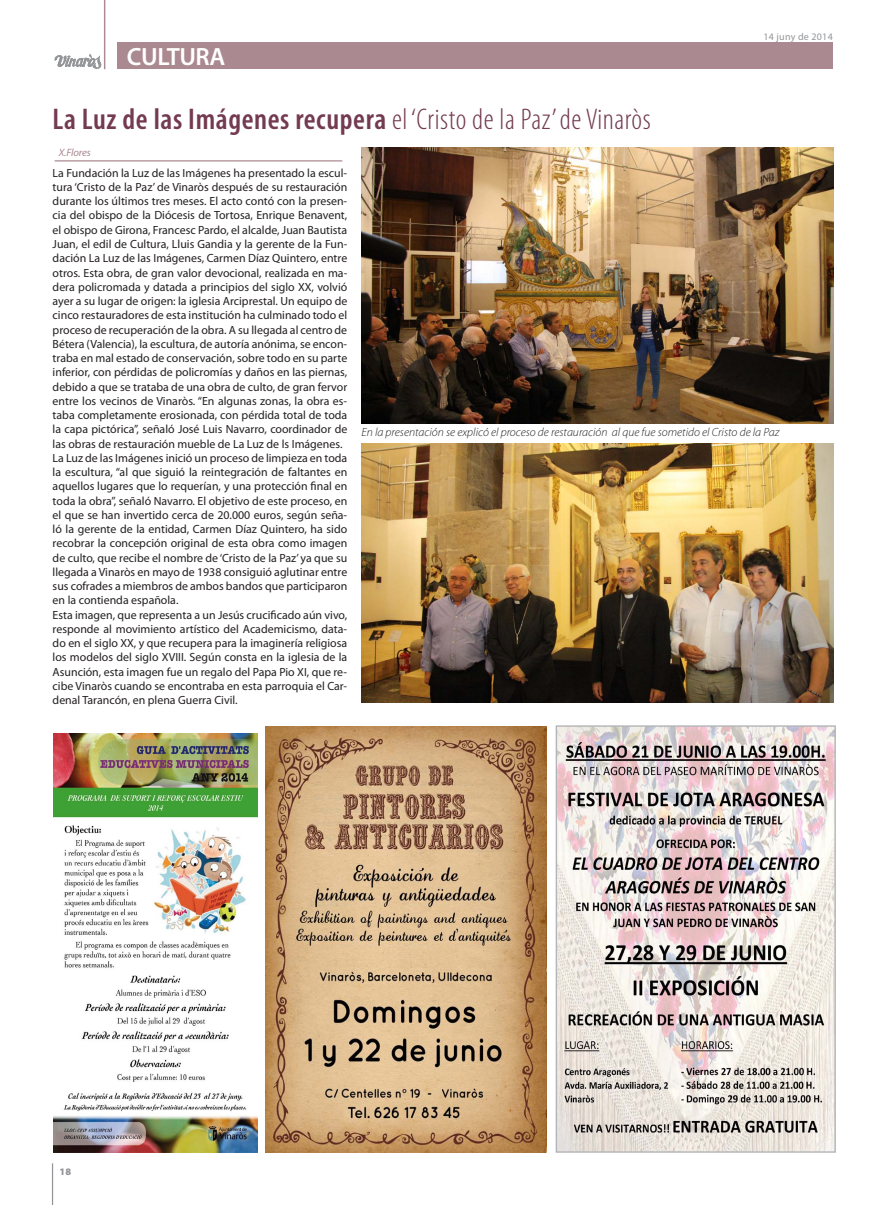
<style>
.page{position:relative;width:886px;height:1205px;background:#fff}
.page>*{position:absolute;margin:0;border:0;box-sizing:border-box;transform-origin:0 0}
.t1{font:600 condensed 30px "Myriad Pro";letter-spacing:.02em;color:#733a50}
.t2{font:600 25px "Myriad Pro";letter-spacing:-.02em;color:#fff}
.t3{font:11.88px/14.2px "Myriad Pro";color:#231f20}
.t4{font:italic 300 11.88px "Myriad Pro";color:#231f20}
.t5{font:italic 10.62px "Myriad Pro";letter-spacing:-.01em;color:#aa8990}
.t6{font:10px "Myriad Pro";letter-spacing:.025em;color:#939598}
.t7{font:900 10px "Myriad Pro";color:#939598}
.s1{font-weight:300}
</style>
<div class="page">
<hr style="left:52px;top:1163px;width:1px;height:42px;background:#939598">
<svg style="left:54px;top:54px;width:47px;height:15px"></svg>
<hr style="left:104px;top:0;width:1px;height:69px;background:#aa8990">
<div style="left:118px;top:43px;width:715px;height:26px;background:#aa8990"></div>
<hr style="left:55px;top:160px;width:287px;height:1px;background:#aa8990">
<img style="left:361px;top:148px;width:472px;height:275px">
<img style="left:361px;top:443px;width:472px;height:259px">
<img style="left:558px;top:727px;width:276px;height:423px">
<div style="left:556px;top:725px;width:280px;height:427px;border:1px solid #b4b5b8"></div>
<img style="left:265px;top:727px;width:281px;height:425px">
<img style="left:53px;top:733px;width:204px;height:419px">
<h2 class="t2" style="left:127px;top:41px;width:100px">CULTURA</h2>
<p class="t6" style="left:763px;top:31px;width:71px">14 juny de 2014</p>
<h1 class="t1" style="left:53px;top:100px;width:600px">La Luz de las Imágenes recupera <span class="s1">el ‘Cristo de la Paz’ de Vinaròs</span></h1>
<p class="t3" style="left:53px;top:165px;width:296px">La Fundación la Luz de las Imágenes ha presentado la escul&shy;tura ‘Cristo de la Paz’ de Vinaròs después de su restauración durante los últimos tres meses. El acto contó con la presen&shy;cia del obispo de la Diócesis de Tortosa, Enrique Benavent, el obispo de Girona, Francesc Pardo, el alcalde, Juan Bautista Juan, el edil de Cultura, Lluis Gandia y la gerente de la Fun&shy;dación La Luz de las Imágenes, Carmen Díaz Quintero, entre otros. Esta obra, de gran valor devocional, realizada en ma&shy;dera policromada y datada a principios del siglo XX, volvió ayer a su lugar de origen: la iglesia Arciprestal. Un equipo de cinco restauradores de esta institución ha culminado todo el proceso de recuperación de la obra. A su llegada al centro de Bétera (Valencia), la escultura, de autoría anónima, se encon&shy;traba en mal estado de conservación, sobre todo en su parte inferior, con pérdidas de policromías y daños en las piernas, debido a que se trataba de una obra de culto, de gran fervor entre los vecinos de Vinaròs. “En algunas zonas, la obra es&shy;taba completamente erosionada, con pérdida total de toda la capa pictórica”, señaló José Luis Navarro, coordinador de las obras de restauración mueble de La Luz de ls Imágenes.<br>La Luz de las Imágenes inició un proceso de limpieza en toda la escultura, “al que siguió la reintegración de faltantes en aquellos lugares que lo requerían, y una protección final en toda la obra”, señaló Navarro. El objetivo de este proceso, en el que se han invertido cerca de 20.000 euros, según seña&shy;ló la gerente de la entidad, Carmen Díaz Quintero, ha sido recobrar la concepción original de esta obra como imagen de culto, que recibe el nombre de ‘Cristo de la Paz’ ya que su llegada a Vinaròs en mayo de 1938 consiguió aglutinar entre sus cofrades a miembros de ambos bandos que participaron en la contienda española.<br>Esta imagen, que representa a un Jesús crucificado aún vivo, responde al movimiento artístico del Academicismo, data&shy;do en el siglo XX, y que recupera para la imaginería religiosa los modelos del siglo XVIII. Según consta en la iglesia de la Asunción, esta imagen fue un regalo del Papa Pio XI, que re&shy;cibe Vinaròs cuando se encontraba en esta parroquia el Car&shy;denal Tarancón, en plena Guerra Civil.</p>
<p class="t5" style="left:59px;top:146px;width:33px">X.Flores</p>
<p class="t4" style="left:361px;top:425px;width:419px">En la presentación se explicó el proceso de restauración al que fue sometido el Cristo de la Paz</p>
<p class="t7" style="left:59px;top:1165px;width:13px">18</p>
</div>
